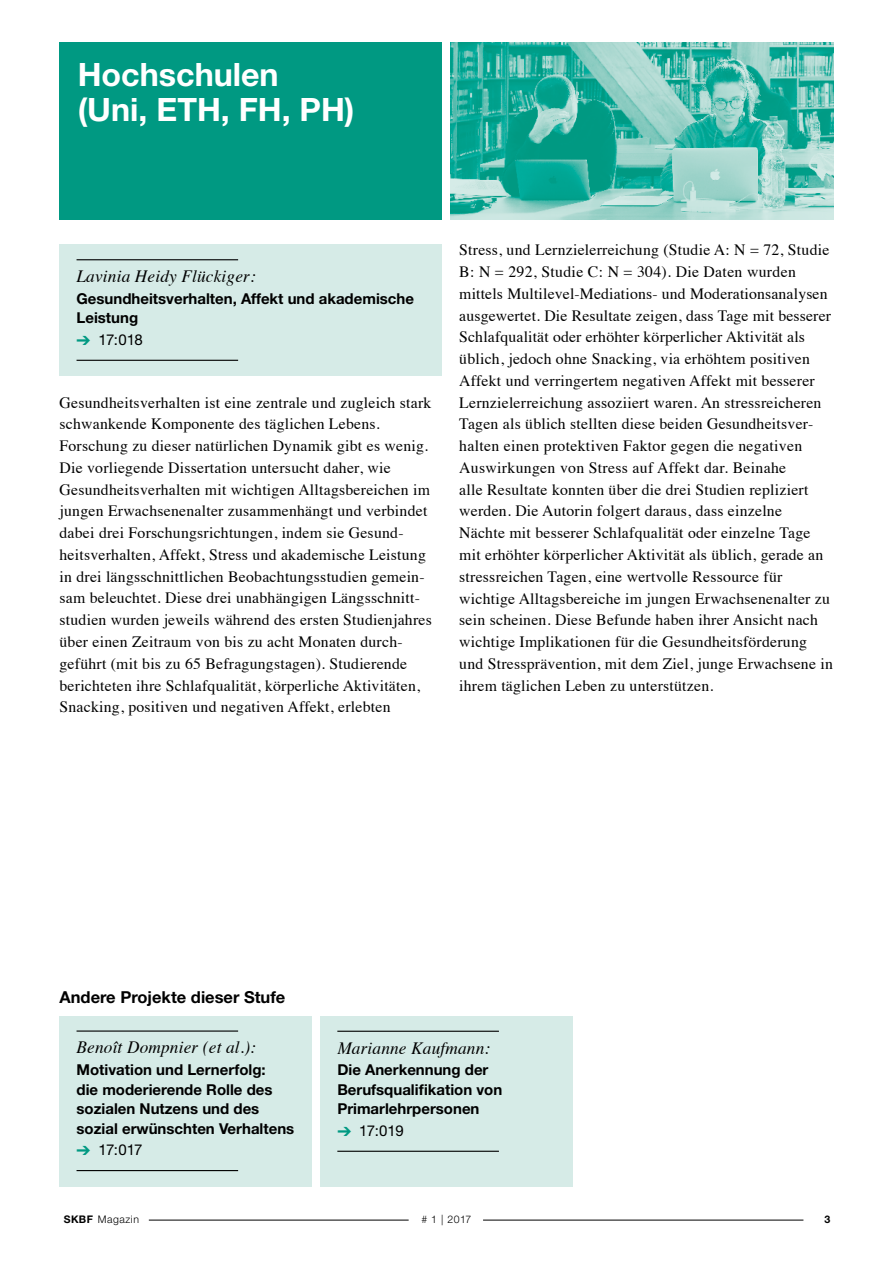
<style>
.page{position:relative;width:893px;height:1263px;background:#fff}
.page>*{position:absolute;margin:0;border:0;box-sizing:border-box;transform-origin:0 0}
.t1{font:700 32.25px/35.4px "Helvetica Neue LT";color:#fff}
.t2{font:italic 17.25px "Times";letter-spacing:.01em;color:#000}
.t3{font:700 16.5px "Helvetica Neue LT";color:#000}
.t4{font:15.75px/21.8px "Times";letter-spacing:.015em;color:#000}
.t5{font:700 15px/19.5px "Helvetica Neue LT";color:#000}
.t6{font:15px "Helvetica Neue LT";letter-spacing:-.025em;color:#000}
.t7{font:300 10.5px "Helvetica Neue LT";letter-spacing:.05em;color:#000}
.t8{font:700 10.5px "Helvetica Neue LT";color:#000}
.s1{color:#009982}
.s2{font-weight:700}
</style>
<div class="page">
<div style="left:60px;top:244px;width:382px;height:132px;background:#d6ebe7"></div>
<hr style="left:77px;top:259px;width:161px;height:1px;background:#000">
<hr style="left:77px;top:360px;width:161px;height:1px;background:#000">
<div style="left:60px;top:1016px;width:252px;height:170px;background:#d6ebe7"></div>
<hr style="left:77px;top:1030px;width:161px;height:2px;background:#000">
<hr style="left:77px;top:1170px;width:161px;height:1px;background:#000">
<div style="left:320px;top:1016px;width:253px;height:170px;background:#d6ebe7"></div>
<hr style="left:337px;top:1031px;width:162px;height:1px;background:#000">
<hr style="left:337px;top:1151px;width:162px;height:1px;background:#000">
<img style="left:451px;top:43px;width:382px;height:177px">
<div style="left:60px;top:43px;width:382px;height:177px;background:#009982"></div>
<hr style="left:483px;top:1220px;width:320px;height:1px;background:#000">
<hr style="left:149px;top:1220px;width:260px;height:1px;background:#000">
<h1 class="t1" style="left:78px;top:56px;width:278px">Hochschulen (Uni, ETH, FH, PH)</h1>
<p class="t2" style="left:77px;top:261px;width:181px">Lavinia Heidy Flückiger:</p>
<p class="t5" style="left:77px;top:288px;width:339px">Gesundheitsverhalten, Affekt und akademische<br>Leistung</p>
<p class="t6" style="left:77px;top:331px;width:68px"><span class="s1">➔</span> 17:018</p>
<p class="t4" style="left:60px;top:390px;width:374px">Gesundheitsverhalten ist eine zentrale und zugleich stark schwankende Komponente des täglichen Lebens.<br>Forschung zu dieser natürlichen Dynamik gibt es wenig.<br>Die vorliegende Dissertation untersucht daher, wie Gesundheitsverhalten mit wichtigen Alltagsbereichen im jungen Erwachsenenalter zusammenhängt und verbindet dabei drei Forschungsrichtungen, indem sie Gesund&shy;heitsverhalten, Affekt, Stress und akademische Leistung in drei längsschnittlichen Beobachtungsstudien gemein&shy;sam beleuchtet. Diese drei unabhängigen Längsschnitt&shy;studien wurden jeweils während des ersten Studienjahres über einen Zeitraum von bis zu acht Monaten durch&shy;geführt (mit bis zu 65 Befragungstagen). Studierende berichteten ihre Schlafqualität, körperliche Aktivitäten, Snacking, positiven und negativen Affekt, erlebten</p>
<p class="t4" style="left:459px;top:238px;width:375px">Stress, und Lernzielerreichung (Studie A: N = 72, Studie B: N = 292, Studie C: N = 304). Die Daten wurden mittels Multilevel-Mediations- und Moderationsanalysen ausgewertet. Die Resultate zeigen, dass Tage mit besserer Schlafqualität oder erhöhter körperlicher Aktivität als üblich, jedoch ohne Snacking, via erhöhtem positiven Affekt und verringertem negativen Affekt mit besserer Lernzielerreichung assoziiert waren. An stressreicheren Tagen als üblich stellten diese beiden Gesundheitsver&shy;halten einen protektiven Faktor gegen die negativen Auswirkungen von Stress auf Affekt dar. Beinahe<br>alle Resultate konnten über die drei Studien repliziert werden. Die Autorin folgert daraus, dass einzelne<br>Nächte mit besserer Schlafqualität oder einzelne Tage mit erhöhter körperlicher Aktivität als üblich, gerade an stressreichen Tagen, eine wertvolle Ressource für wichtige Alltagsbereiche im jungen Erwachsenenalter zu sein scheinen. Diese Befunde haben ihrer Ansicht nach wichtige Implikationen für die Gesundheitsförderung und Stressprävention, mit dem Ziel, junge Erwachsene in ihrem täglichen Leben zu unterstützen.</p>
<p class="t3" style="left:60px;top:987px;width:227px">Andere Projekte dieser Stufe</p>
<p class="t2" style="left:77px;top:1032px;width:181px">Benoît Dompnier (et al.):</p>
<p class="t5" style="left:77px;top:1060px;width:219px">Motivation und Lernerfolg:<br>die moderierende Rolle des sozialen Nutzens und des sozial erwünschten Verhaltens</p>
<p class="t6" style="left:77px;top:1141px;width:68px"><span class="s1">➔</span> 17:017</p>
<p class="t2" style="left:337px;top:1033px;width:154px">Marianne Kaufmann:</p>
<p class="t5" style="left:337px;top:1060px;width:166px">Die Anerkennung der<br>Berufsqualifikation von<br>Primarlehrpersonen</p>
<p class="t6" style="left:337px;top:1122px;width:68px"><span class="s1">➔</span> 17:019</p>
<p class="t7" style="left:64px;top:1213px;width:77px"><span class="s2">SKBF</span> Magazin</p>
<p class="t7" style="left:421px;top:1213px;width:51px"># 1 | 2017</p>
<p class="t8" style="left:824px;top:1212px;width:7px">3</p>
</div>
